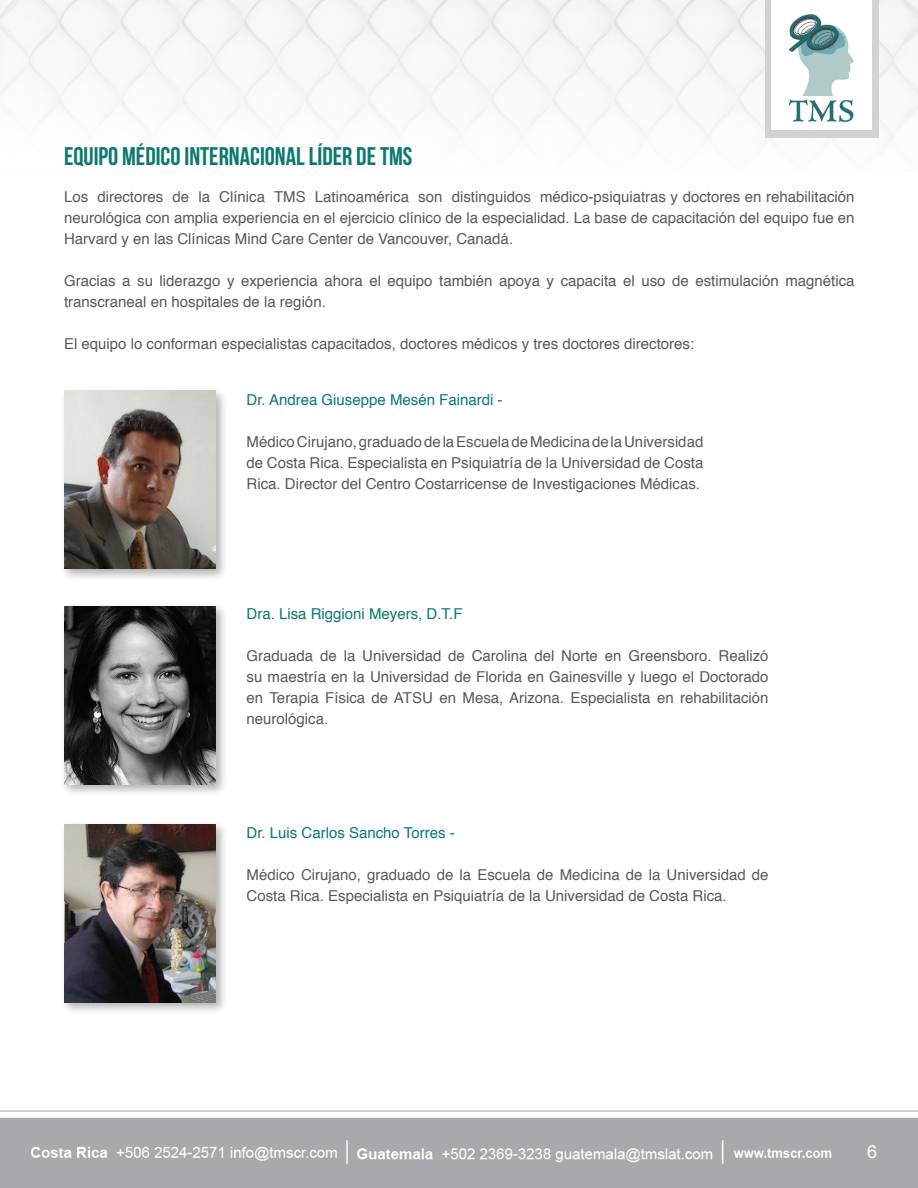
<style>
.page{position:relative;width:918px;height:1188px;background:#fff}
.page>*{position:absolute;margin:0;border:0;box-sizing:border-box;transform-origin:0 0}
.t1{font:25.5px "Bebas Neue";color:#0b796f}
.t2{font:18px "Arial";color:#fff}
.t3{font:15px/21px "Helvetica";color:#57585a;text-align:justify}
.t4{font:15px "Helvetica";color:#0b796f}
.s1{color:#57585a}
</style>
<div class="page">
<img style="left:0;top:0;width:918px;height:138px">
<div style="left:765px;top:0;width:114px;height:138px;background:#d1d2d4"></div>
<div style="left:771px;top:0;width:101px;height:129px;background:#fff"></div>
<img style="left:773px;top:14px;width:95px;height:116px">
<img style="left:0;top:1110px;width:918px;height:78px">
<div style="left:60px;top:387px;width:168px;height:194px;background:#231f20;opacity:.35"></div>
<img style="left:64px;top:391px;width:151px;height:178px">
<div style="left:60px;top:602px;width:168px;height:195px;background:#231f20;opacity:.35"></div>
<img style="left:64px;top:606px;width:151px;height:178px">
<div style="left:60px;top:821px;width:168px;height:194px;background:#231f20;opacity:.35"></div>
<img style="left:64px;top:824px;width:151px;height:178px">
<h1 class="t1" style="left:64px;top:142px;width:350px">EQUIPO MÉDICO INTERNACIONAL LÍDER DE TMS</h1>
<p class="t3" style="left:64px;top:187px;width:792px">Los directores de la Clínica TMS Latinoamérica son distinguidos médico-psiquiatras y doctores en rehabilitación neurológica con amplia experiencia en el ejercicio clínico de la especialidad. La base de capacitación del equipo fue en Harvard y en las Clínicas Mind Care Center de Vancouver, Canadá.</p>
<p class="t3" style="left:64px;top:271px;width:792px">Gracias a su liderazgo y experiencia ahora el equipo también apoya y capacita el uso de estimulación magnética transcraneal en hospitales de la región.</p>
<p class="t3" style="left:64px;top:334px;width:632px">El equipo lo conforman especialistas capacitados, doctores médicos y tres doctores directores:</p>
<p class="t4" style="left:247px;top:388px;width:257px">Dr. Andrea Giuseppe Mesén Fainardi <span class="s1">-</span></p>
<p class="t3" style="left:247px;top:432px;width:458px">Médico Cirujano, graduado de la Escuela de Medicina de la Universidad de Costa Rica. Especialista en Psiquiatría de la Universidad de Costa Rica. Director del Centro Costarricense de Investigaciones Médicas.</p>
<p class="t4" style="left:247px;top:602px;width:217px">Dra. Lisa Riggioni Meyers, D.T.F</p>
<p class="t3" style="left:247px;top:645px;width:523px">Graduada de la Universidad de Carolina del Norte en Greensboro. Realizó su maestría en la Universidad de Florida en Gainesville y luego el Doctorado en Terapia Física de ATSU en Mesa, Arizona. Especialista en rehabilitación neurológica.</p>
<p class="t4" style="left:247px;top:821px;width:210px">Dr. Luis Carlos Sancho Torres -</p>
<p class="t3" style="left:247px;top:864px;width:523px">Médico Cirujano, graduado de la Escuela de Medicina de la Universidad de<br>Costa Rica. Especialista en Psiquiatría de la Universidad de Costa Rica.</p>
<p class="t2" style="left:867px;top:1139px;width:12px">6</p>
</div>
